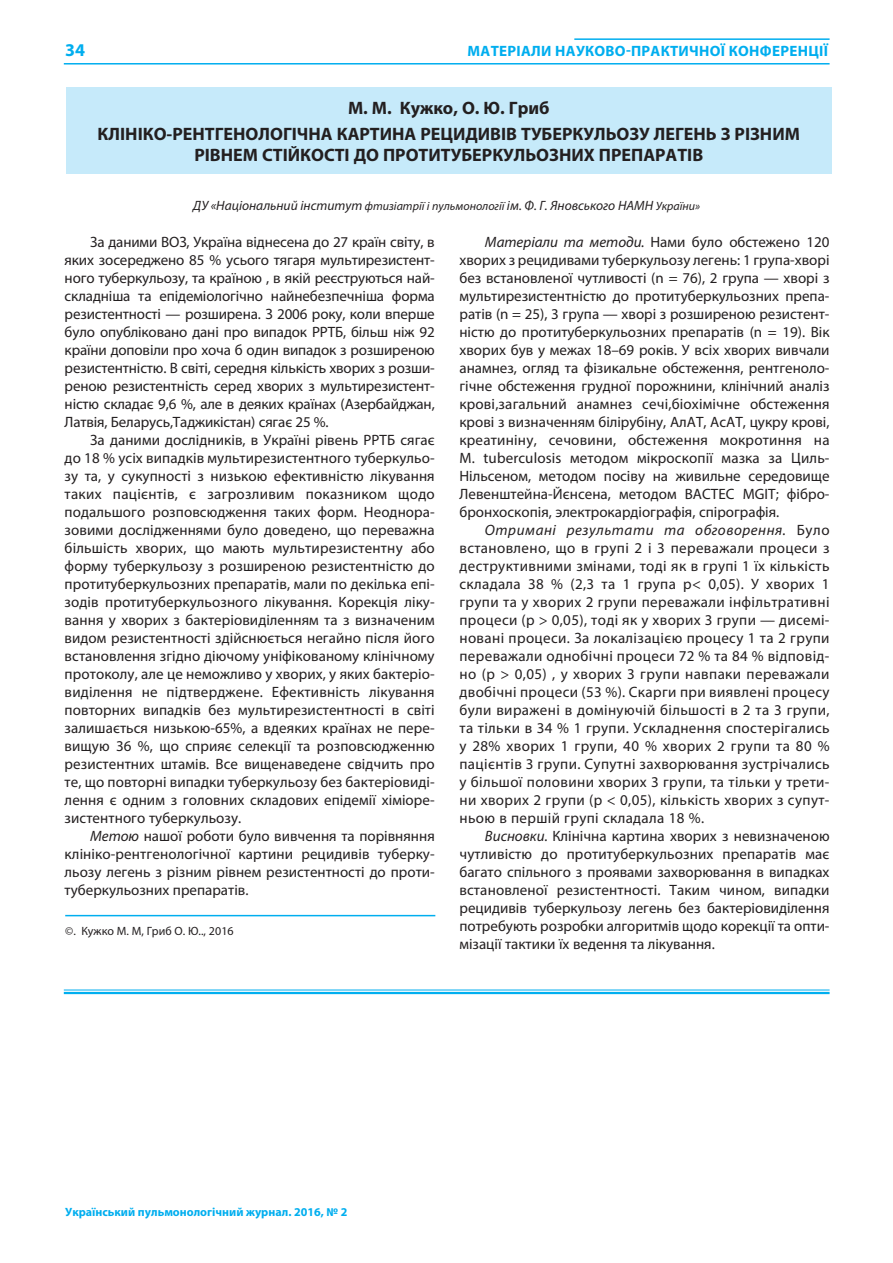
<style>
.page{position:relative;width:893px;height:1263px;background:#fff}
.page>*{position:absolute;margin:0;border:0;box-sizing:border-box;transform-origin:0 0}
.t1{font:700 18px/25.8px "Myriad Pro";color:#231f20;text-align:center}
.t2{font:700 18px "Myriad Pro";color:#00aeef}
.t3{font:15px/18px "Myriad Pro";color:#231f20;text-align:justify}
.t4{font:700 15px "Myriad Pro";letter-spacing:.02em;color:#00aeef}
.t5{font:italic 13.5px "Myriad Pro";color:#231f20}
.t6{font:700 12px "Myriad Pro";color:#00aeef}
.t7{font:12px "Myriad Pro";color:#231f20}
.s1{font-size:12px}
.s2{font-style:italic}
</style>
<div class="page">
<hr style="left:64px;top:63px;width:765px;height:2px;background:#00aeef">
<hr style="left:574px;top:38px;width:255px;height:2px;background:#00aeef">
<div style="left:66px;top:88px;width:765px;height:86px;background:#c6eafa"></div>
<hr style="left:64px;top:990px;width:765px;height:1px;background:#00aeef">
<hr style="left:64px;top:992px;width:765px;height:2px;background:#00aeef">
<hr style="left:65px;top:915px;width:370px;height:1px;background:#00aeef">
<p class="t2" style="left:65px;top:43px;width:21px">34</p>
<p class="t4" style="left:467px;top:45px;width:362px">МАТЕРІАЛИ НАУКОВО-ПРАКТИЧНОЇ КОНФЕРЕНЦІЇ</p>
<p class="t1" style="left:98px;top:97px;width:704px">М. М. Кужко, О. Ю. Гриб<br>КЛІНІКО-РЕНТГЕНОЛОГІЧНА КАРТИНА РЕЦИДИВІВ ТУБЕРКУЛЬОЗУ ЛЕГЕНЬ З РІЗНИМ</p>
<p class="t1" style="left:194px;top:144px;width:510px">РІВНЕМ СТІЙКОСТІ ДО ПРОТИТУБЕРКУЛЬОЗНИХ ПРЕПАРАТІВ</p>
<p class="t5" style="left:193px;top:201px;width:508px">ДУ «Національний інститут <span class="s1">фтизіатрії і пульмонології</span> ім. Ф. Г. Яновського НАМН <span class="s1">України»</span></p>
<p class="t3" style="left:65px;top:234px;width:371px;text-indent:26px">За даними ВОЗ, Україна віднесена до 27 країн світу, в яких зосереджено 85 % усього тягаря мультирезистент&shy;ного туберкульозу, та країною , в якій реєструються най&shy;складніша та епідеміологічно найнебезпечніша форма резистентності — розширена. З 2006 року, коли вперше було опубліковано дані про випадок РРТБ, більш ніж 92 країни доповіли про хоча б один випадок з розширеною резистентністю. В світі, середня кількість хворих з розши&shy;реною резистентність серед хворих з мультирезистент&shy;ністю складає 9,6 %, але в деяких країнах (Азербайджан, Латвія, Беларусь,Таджикістан) сягає 25 %.</p>
<p class="t3" style="left:65px;top:432px;width:371px;text-indent:26px">За даними дослідників, в Україні рівень РРТБ сягає до 18 % усіх випадків мультирезистентного туберкульо&shy;зу та, у сукупності з низькою ефективністю лікування таких пацієнтів, є загрозливим показником щодо подальшого розповсюдження таких форм. Неоднора&shy;зовими дослідженнями було доведено, що переважна більшість хворих, що мають мультирезистентну або форму туберкульозу з розширеною резистентністю до протитуберкульозних препаратів, мали по декілька епі&shy;зодів протитуберкульозного лікування. Корекція ліку&shy;вання у хворих з бактеріовиділенням та з визначеним видом резистентності здійснюється негайно після його встановлення згідно діючому уніфікованому клінічному протоколу, але це неможливо у хворих, у яких бактеріо&shy;виділення не підтверджене. Ефективність лікування повторних випадків без мультирезистентності в світі залишається низькою-65%, а вдеяких країнах не пере&shy;вищую 36 %, що сприяє селекції та розповсюдженню резистентних штамів. Все вищенаведене свідчить про те, що повторні випадки туберкульозу без бактеріовиді&shy;лення є одним з головних складових епідемії хіміоре&shy;зистентного туберкульозу.</p>
<p class="t3" style="left:65px;top:828px;width:371px;text-indent:26px"><span class="s2">Метою</span> нашої роботи було вивчення та порівняння клініко-рентгенологічної картини рецидивів туберку&shy;льозу легень з різним рівнем резистентності до проти&shy;туберкульозних препаратів.</p>
<p class="t3" style="left:459px;top:234px;width:371px;text-indent:26px"><span class="s2">Матеріали та методи.</span> Нами було обстежено 120 хворих з рецидивами туберкульозу легень: 1 група-хворі без встановленої чутливості (n = 76), 2 група — хворі з мультирезистентністю до протитуберкульозних препа&shy;ратів (n = 25), 3 група — хворі з розширеною резистент&shy;ністю до протитуберкульозних препаратів (n = 19). Вік хворих був у межах 18–69 років. У всіх хворих вивчали анамнез, огляд та фізикальне обстеження, рентгеноло&shy;гічне обстеження грудної порожнини, клінічний аналіз крові,загальний анамнез сечі,біохімічне обстеження крові з визначенням білірубіну, АлАТ, АсАТ, цукру крові, креатиніну, сечовини, обстеження мокротиння на M. tuberculosis методом мікроскопії мазка за Циль-Нільсеном, методом посіву на живильне середовище Левенштейна-Йєнсена, методом BACTEC MGIT; фібро&shy;бронхоскопія, электрокардіографія, спірографія.</p>
<p class="t3" style="left:459px;top:522px;width:371px;text-indent:26px"><span class="s2">Отримані результати та обговорення.</span> Було встановлено, що в групі 2 і 3 переважали процеси з деструктивними змінами, тоді як в групі 1 їх кількість складала 38 % (2,3 та 1 група р&lt; 0,05). У хворих 1 групи та у хворих 2 групи переважали інфільтративні процеси (р &gt; 0,05), тоді як у хворих 3 групи — дисемі&shy;новані процеси. За локалізацією процесу 1 та 2 групи переважали однобічні процеси 72 % та 84 % відповід&shy;но (p &gt; 0,05) , у хворих 3 групи навпаки переважали двобічні процеси (53 %). Скарги при виявлені процесу були виражені в домінуючій більшості в 2 та 3 групи, та тільки в 34 % 1 групи. Ускладнення спостерігались у 28% хворих 1 групи, 40 % хворих 2 групи та 80 % пацієнтів 3 групи. Супутні захворювання зустрічались у більшої половини хворих 3 групи, та тільки у трети&shy;ни хворих 2 групи (р &lt; 0,05), кількість хворих з супут&shy;ньою в першій групі складала 18 %.</p>
<p class="t3" style="left:459px;top:828px;width:371px;text-indent:26px"><span class="s2">Висновки.</span> Клінічна картина хворих з невизначеною чутливістю до протитуберкульозних препаратів має багато спільного з проявами захворювання в випадках встановленої резистентності. Таким чином, випадки рецидивів туберкульозу легень без бактеріовиділення потребують розробки алгоритмів щодо корекції та опти&shy;мізації тактики їх ведення та лікування.</p>
<p class="t7" style="left:65px;top:927px;width:170px">©. Кужко М. М, Гриб О. Ю.., 2016</p>
<p class="t6" style="left:65px;top:1207px;width:284px">Український пульмонологічний журнал. 2016, № 2</p>
</div>
